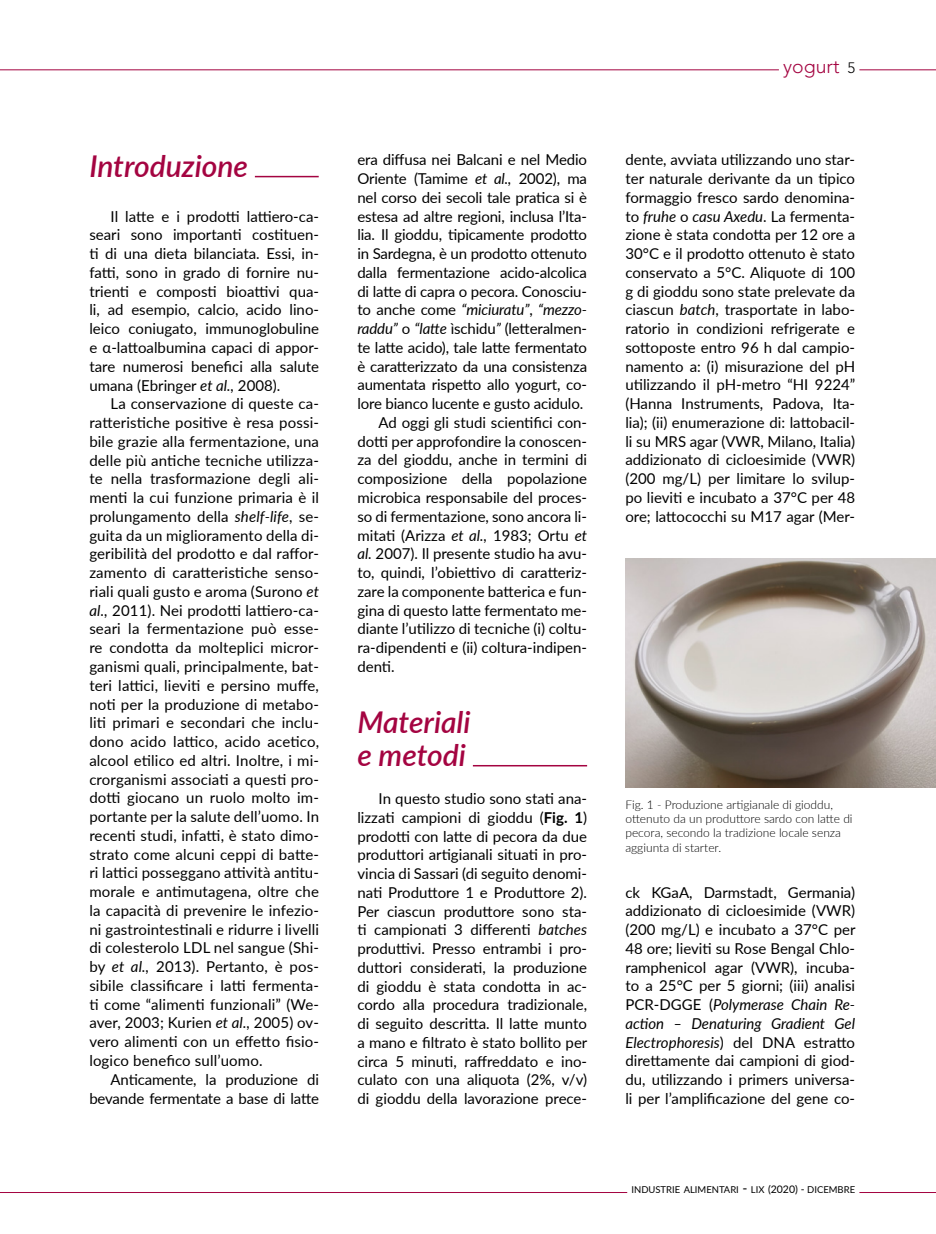
<style>
.page{position:relative;width:936px;height:1234px;background:#fff}
.page>*{position:absolute;margin:0;border:0;box-sizing:border-box;transform-origin:0 0}
.t1{font:italic 600 30px/33px "Lato";color:#a40441}
.t2{font:300 19.5px "Avenir LT Std";color:#a40441}
.t3{font:15px/18.8px "Lato";color:#000;text-align:justify}
.t4{font:italic 15px "Lato";letter-spacing:-.01em;color:#000}
.t5{font:300 12px/14.4px "Lato";color:#000}
.t6{font:9.45px "Lato";color:#000}
.s1{font-style:italic}
.s2{font-style:normal}
.s3{font-weight:700}
.s4{font-size:15px;color:#000}
.s5{font-size:13.5px}
.s6{font-size:10.5px}
</style>
<div class="page">
<hr style="left:0;top:69px;width:935px;height:1px;background:#a40441">
<div style="left:778px;top:62px;width:81px;height:11px;background:#fff"></div>
<hr style="left:0;top:1191px;width:935px;height:1px;background:#a40441">
<div style="left:627px;top:1189px;width:232px;height:7px;background:#fff"></div>
<hr style="left:255px;top:176px;width:64px;height:1px;background:#a40441">
<hr style="left:473px;top:764px;width:114px;height:2px;background:#a40441">
<img style="left:625px;top:558px;width:310px;height:229px">
<h1 class="t1" style="left:89px;top:149px;width:160px">Introduzione</h1>
<p class="t3" style="left:89px;top:206px;width:231px;text-indent:21px">Il latte e i prodotti lattiero-ca&shy;seari sono importanti costituen&shy;ti di una dieta bilanciata. Essi, in&shy;fatti, sono in grado di fornire nu&shy;trienti e composti bioattivi qua&shy;li, ad esempio, calcio, acido lino&shy;leico coniugato, immunoglobuline e α-lattoalbumina capaci di appor&shy;tare numerosi benefici alla salute umana (Ebringer <span class="s1">et al.,</span> 2008).</p>
<p class="t3" style="left:89px;top:394px;width:231px;text-indent:21px">La conservazione di queste ca&shy;ratteristiche positive è resa possi&shy;bile grazie alla fermentazione, una delle più antiche tecniche utilizza&shy;te nella trasformazione degli ali&shy;menti la cui funzione primaria è il prolungamento della <span class="s1">shelf-life</span>, se&shy;guita da un miglioramento della di&shy;geribilità del prodotto e dal raffor&shy;zamento di caratteristiche senso&shy;riali quali gusto e aroma (Surono <span class="s1">et al.,</span> 2011). Nei prodotti lattiero-ca&shy;seari la fermentazione può esse&shy;re condotta da molteplici micror&shy;ganismi quali, principalmente, bat&shy;teri lattici, lieviti e persino muffe, noti per la produzione di metabo&shy;liti primari e secondari che inclu&shy;dono acido lattico, acido acetico, alcool etilico ed altri. Inoltre, i mi&shy;crorganismi associati a questi pro&shy;dotti giocano un ruolo molto im&shy;portante per la salute dell’uomo. In recenti studi, infatti, è stato dimo&shy;strato come alcuni ceppi di batte&shy;ri lattici posseggano attività antitu&shy;morale e antimutagena, oltre che la capacità di prevenire le infezio&shy;ni gastrointestinali e ridurre i livelli di colesterolo LDL nel sangue (Shi&shy;by <span class="s1">et al.,</span> 2013). Pertanto, è pos&shy;sibile classificare i latti fermenta&shy;ti come “alimenti funzionali” (We&shy;aver, 2003; Kurien <span class="s1">et al.,</span> 2005) ov&shy;vero alimenti con un effetto fisio&shy;logico benefico sull’uomo.</p>
<p class="t3" style="left:89px;top:1069px;width:231px;text-align:right">Anticamente, la produzione di bevande fermentate a base di latte</p>
<p class="t3" style="left:357px;top:150px;width:231px">era diffusa nei Balcani e nel Medio</p>
<p class="t3" style="left:357px;top:168px;width:231px">Oriente (Tamime <span class="s1">et al.,</span> 2002), ma</p>
<p class="t3" style="left:357px;top:187px;width:231px">nel corso dei secoli tale pratica si è</p>
<p class="t3" style="left:357px;top:206px;width:231px">estesa ad altre regioni, inclusa l’Ita-</p>
<p class="t3" style="left:357px;top:225px;width:231px">lia. Il gioddu, tipicamente prodotto</p>
<p class="t3" style="left:357px;top:243px;width:231px">in Sardegna, è un prodotto ottenuto</p>
<p class="t3" style="left:357px;top:262px;width:231px">dalla fermentazione acido-alcolica</p>
<p class="t3" style="left:357px;top:281px;width:231px">di latte di capra o pecora. Conosciu-</p>
<p class="t4" style="left:357px;top:299px;width:231px"><span class="s2">to anche come</span> “miciuratu”<span class="s2">,</span> “mezzo-</p>
<p class="t3" style="left:357px;top:318px;width:231px"><span class="s1">raddu”</span> o <span class="s1">“latte</span> ìschidu<span class="s1">”</span> (letteralmen-</p>
<p class="t3" style="left:357px;top:337px;width:231px">te latte acido), tale latte fermentato</p>
<p class="t3" style="left:357px;top:356px;width:231px">è caratterizzato da una consistenza</p>
<p class="t3" style="left:357px;top:375px;width:231px">aumentata rispetto allo yogurt, co-</p>
<p class="t3" style="left:357px;top:393px;width:227px">lore bianco lucente e gusto acidulo.</p>
<p class="t3" style="left:378px;top:412px;width:210px">Ad oggi gli studi scientifici con-</p>
<p class="t3" style="left:357px;top:431px;width:231px">dotti per approfondire la conoscen-</p>
<p class="t3" style="left:357px;top:450px;width:231px">za del gioddu, anche in termini di</p>
<p class="t3" style="left:357px;top:468px;width:231px">composizione della popolazione</p>
<p class="t3" style="left:357px;top:487px;width:231px">microbica responsabile del proces-</p>
<p class="t3" style="left:357px;top:506px;width:231px">so di fermentazione, sono ancora li-</p>
<p class="t3" style="left:357px;top:525px;width:231px">mitati (Arizza <span class="s1">et al.,</span> 1983; Ortu <span class="s1">et</span></p>
<p class="t3" style="left:357px;top:543px;width:231px"><span class="s1">al.</span> 2007). Il presente studio ha avu-</p>
<p class="t3" style="left:357px;top:562px;width:231px">to, quindi, l’obiettivo di caratteriz-</p>
<p class="t3" style="left:357px;top:581px;width:231px">zare la componente batterica e fun-</p>
<p class="t3" style="left:357px;top:600px;width:231px">gina di questo latte fermentato me-</p>
<p class="t3" style="left:357px;top:618px;width:231px">diante l’utilizzo di tecniche (i) coltu-</p>
<p class="t3" style="left:357px;top:637px;width:231px">ra-dipendenti e (ii) coltura-indipen-</p>
<p class="t3" style="left:357px;top:656px;width:39px">denti.</p>
<h1 class="t1" style="left:357px;top:704px;width:115px">Materiali e metodi</h1>
<p class="t3" style="left:357px;top:788px;width:231px;text-indent:21px">In questo studio sono stati ana&shy;lizzati campioni di gioddu (<span class="s3">Fig. 1</span>) prodotti con latte di pecora da due produttori artigianali situati in pro&shy;vincia di Sassari (di seguito denomi&shy;nati Produttore 1 e Produttore 2).<br>Per ciascun produttore sono sta&shy;ti campionati 3 differenti <span class="s1">batches </span>produttivi. Presso entrambi i pro&shy;duttori considerati, la produzione di gioddu è stata condotta in ac&shy;cordo alla procedura tradizionale, di seguito descritta. Il latte munto a mano e filtrato è stato bollito per circa 5 minuti, raffreddato e ino&shy;culato con una aliquota (2%, v/v) di gioddu della lavorazione prece-</p>
<h2 class="t2" style="left:783px;top:55px;width:73px">yogurt <span class="s4">5</span></h2>
<p class="t3" style="left:625px;top:150px;width:231px">dente, avviata utilizzando uno star&shy;ter naturale derivante da un tipico formaggio fresco sardo denomina&shy;to <span class="s1">fruhe</span> o <span class="s1">casu Axedu</span>. La fermenta&shy;zione è stata condotta per 12 ore a 30°C e il prodotto ottenuto è stato conservato a 5°C. Aliquote di 100 g di gioddu sono state prelevate da ciascun <span class="s1">batch</span>, trasportate in labo&shy;ratorio in condizioni refrigerate e sottoposte entro 96 h dal campio&shy;namento a: (i) misurazione del pH utilizzando il pH-metro “HI 9224” (Hanna Instruments, Padova, Ita&shy;lia); (ii) enumerazione di: lattobacil&shy;li su MRS agar (VWR, Milano, Italia) addizionato di cicloesimide (VWR) (200 mg/L) per limitare lo svilup&shy;po lieviti e incubato a 37°C per 48 ore; lattococchi su M17 agar (Mer-</p>
<p class="t5" style="left:625px;top:796px;width:229px">Fig. 1 - Produzione artigianale di gioddu, ottenuto da un produttore sardo con latte di pecora, secondo la tradizione locale senza aggiunta di starter.</p>
<p class="t3" style="left:625px;top:881px;width:231px">ck KGaA, Darmstadt, Germania) addizionato di cicloesimide (VWR) (200 mg/L) e incubato a 37°C per 48 ore; lieviti su Rose Bengal Chlo&shy;ramphenicol agar (VWR), incuba&shy;to a 25°C per 5 giorni; (iii) analisi PCR-DGGE (<span class="s1">Polymerase Chain Re&shy;action – Denaturing Gradient Gel Electrophoresis</span>) del DNA estratto direttamente dai campioni di giod&shy;du, utilizzando i primers universa&shy;li per l’amplificazione del gene co-</p>
<p class="t6" style="left:631px;top:1182px;width:225px">INDUSTRIE ALIMENTARI <span class="s5">-</span> LIX <span class="s6">(2020) -</span> DICEMBRE</p>
</div>
